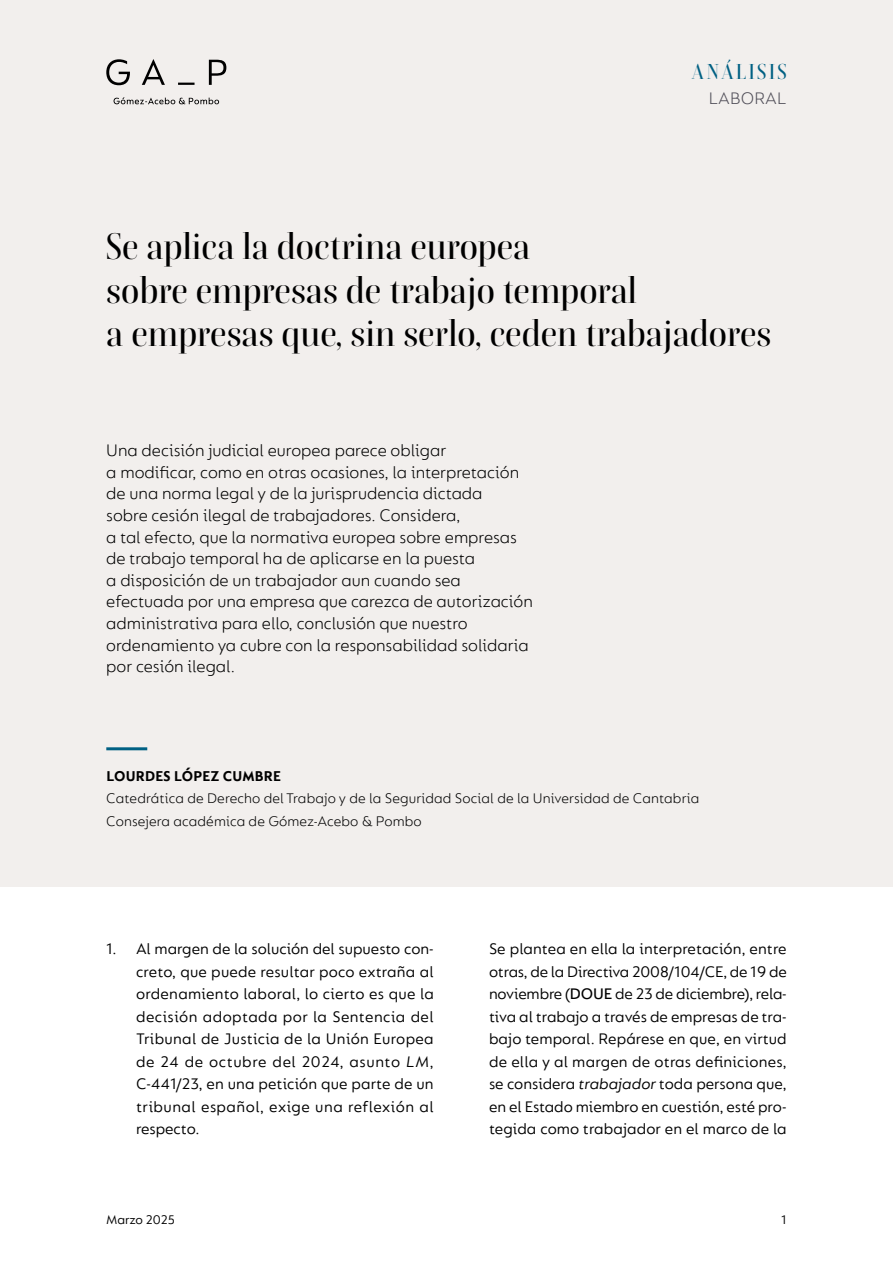
<style>
.page{position:relative;width:893px;height:1263px;background:#fff}
.page>*{position:absolute;margin:0;border:0;box-sizing:border-box;transform-origin:0 0}
.t1{font:500 36px/43.2px "Boska";color:#000}
.t2{font:500 21px "Boska";letter-spacing:.1em;color:#006083}
.t3{font:300 18px/21.6px "FS Lucas";color:#000}
.t4{font:300 18px "FS Lucas";letter-spacing:.01em;color:#504e58}
.t5{font:16.5px/22.5px "FS Lucas";letter-spacing:.005em;color:#000;text-align:justify}
.t6{font:300 15px/22.5px "FS Lucas";letter-spacing:.01em;color:#000}
.t7{font:700 15px "FS Lucas";letter-spacing:.01em;color:#000}
.t8{font:13.5px "FS Lucas";letter-spacing:-.005em;color:#000}
.s1{font-style:italic}
.s2{font-weight:500}
</style>
<div class="page">
<div style="left:0;top:0;width:893px;height:887px;background:#f2efed"></div>
<hr style="left:106px;top:747px;width:41px;height:3px;background:#006083">
<svg style="left:106px;top:59px;width:120px;height:45px"></svg>
<p class="t2" style="left:692px;top:59px;width:97px">ANÁLISIS</p>
<p class="t4" style="left:709px;top:88px;width:79px">LABORAL</p>
<h1 class="t1" style="left:106px;top:225px;width:667px">Se aplica la doctrina europea<br>sobre empresas de trabajo temporal<br>a empresas que, sin serlo, ceden trabajadores</h1>
<p class="t3" style="left:106px;top:439px;width:428px">Una decisión judicial europea parece obligar<br>a modificar, como en otras ocasiones, la interpretación de una norma legal y de la jurisprudencia dictada<br>sobre cesión ilegal de trabajadores. Considera,<br>a tal efecto, que la normativa europea sobre empresas de trabajo temporal ha de aplicarse en la puesta<br>a disposición de un trabajador aun cuando sea efectuada por una empresa que carezca de autorización administrativa para ello, conclusión que nuestro ordenamiento ya cubre con la responsabilidad solidaria por cesión ilegal.</p>
<p class="t7" style="left:106px;top:767px;width:176px">LOURDES LÓPEZ CUMBRE</p>
<p class="t6" style="left:106px;top:787px;width:594px">Catedrática de Derecho del Trabajo y de la Seguridad Social de la Universidad de Cantabria<br>Consejera académica de Gómez-Acebo &amp; Pombo</p>
<p class="t5" style="left:136px;top:937px;width:299px;text-indent:-30px">1. Al margen de la solución del supuesto con&shy;creto, que puede resultar poco extraña al ordenamiento laboral, lo cierto es que la decisión adoptada por la Sentencia del Tribunal de Justicia de la Unión Europea de 24 de octubre del 2024, asunto <span class="s1">LM</span>, C-441/23, en una petición que parte de un tribunal español, exige una reflexión al respecto.</p>
<p class="t5" style="left:489px;top:937px;width:299px">Se plantea en ella la interpretación, entre otras, de la Directiva 2008/104/CE, de 19 de noviembre (<span class="s2">DOUE</span> de 23 de diciembre), rela&shy;tiva al trabajo a través de empresas de tra&shy;bajo temporal. Repárese en que, en virtud de ella y al margen de otras definiciones, se considera <span class="s1">trabajador</span> toda persona que, en el Estado miembro en cuestión, esté pro&shy;tegida como trabajador en el marco de la</p>
<p class="t8" style="left:106px;top:1212px;width:70px">Marzo 2025</p>
<p class="t8" style="left:781px;top:1212px;width:7px">1</p>
</div>
